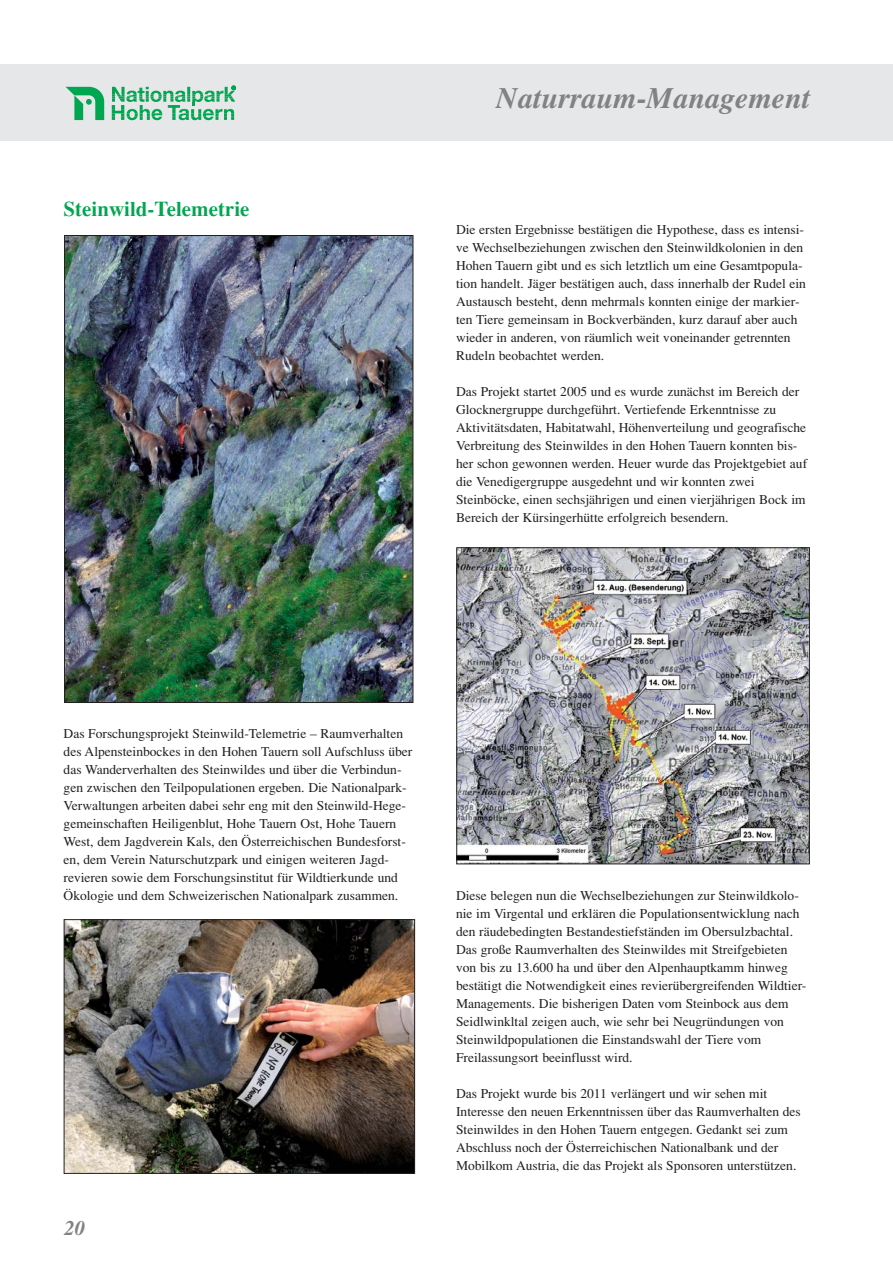
<style>
.page{position:relative;width:893px;height:1263px;background:#fff}
.page>*{position:absolute;margin:0;border:0;box-sizing:border-box;transform-origin:0 0}
.t1{font:italic 700 30px "Times";color:#808284}
.t2{font:700 21px "Times";color:#00a650}
.t3{font:italic 700 21px "Times";color:#808284}
.t4{font:13.5px/18px "Times";color:#231f20}
</style>
<div class="page">
<div style="left:0;top:64px;width:892px;height:76px;background:#e6e7e8"></div>
<svg style="left:66px;top:87px;width:38px;height:33px"></svg>
<svg style="left:112px;top:86px;width:124px;height:34px"></svg>
<img style="left:66px;top:237px;width:345px;height:464px">
<img style="left:66px;top:921px;width:347px;height:251px">
<div style="left:64px;top:919px;width:351px;height:255px;border:1px solid #231f20"></div>
<img style="left:458px;top:550px;width:349px;height:312px">
<div style="left:456px;top:548px;width:353px;height:316px;border:1px solid #231f20"></div>
<h2 class="t2" style="left:64px;top:201px;width:187px">Steinwild-Telemetrie</h2>
<h1 class="t1" style="left:496px;top:87px;width:315px">Naturraum-Management</h1>
<p class="t4" style="left:456px;top:222px;width:351px">Die ersten Ergebnisse bestätigen die Hypothese, dass es intensi&shy;ve Wechselbeziehungen zwischen den Steinwildkolonien in den Hohen Tauern gibt und es sich letztlich um eine Gesamtpopula&shy;tion handelt. Jäger bestätigen auch, dass innerhalb der Rudel ein Austausch besteht, denn mehrmals konnten einige der markier&shy;ten Tiere gemeinsam in Bockverbänden, kurz darauf aber auch wieder in anderen, von räumlich weit voneinander getrennten Rudeln beobachtet werden.</p>
<p class="t4" style="left:456px;top:384px;width:352px">Das Projekt startet 2005 und es wurde zunächst im Bereich der Glocknergruppe durchgeführt. Vertiefende Erkenntnisse zu Aktivitätsdaten, Habitatwahl, Höhenverteilung und geografische Verbreitung des Steinwildes in den Hohen Tauern konnten bis&shy;her schon gewonnen werden. Heuer wurde das Projektgebiet auf die Venedigergruppe ausgedehnt und wir konnten zwei Steinböcke, einen sechsjährigen und einen vierjährigen Bock im Bereich der Kürsingerhütte erfolgreich besendern.</p>
<p class="t4" style="left:64px;top:726px;width:350px">Das Forschungsprojekt Steinwild-Telemetrie – Raumverhalten des Alpensteinbockes in den Hohen Tauern soll Aufschluss über das Wanderverhalten des Steinwildes und über die Verbindun&shy;gen zwischen den Teilpopulationen ergeben. Die Nationalpark-Verwaltungen arbeiten dabei sehr eng mit den Steinwild-Hege&shy;gemeinschaften Heiligenblut, Hohe Tauern Ost, Hohe Tauern West, dem Jagdverein Kals, den Österreichischen Bundesforst&shy;en, dem Verein Naturschutzpark und einigen weiteren Jagd&shy;revieren sowie dem Forschungsinstitut für Wildtierkunde und Ökologie und dem Schweizerischen Nationalpark zusammen.</p>
<h2 class="t3" style="left:64px;top:1220px;width:22px">20</h2>
<p class="t4" style="left:456px;top:888px;width:352px">Diese belegen nun die Wechselbeziehungen zur Steinwildkolo&shy;nie im Virgental und erklären die Populationsentwicklung nach den räudebedingten Bestandestiefständen im Obersulzbachtal.<br>Das große Raumverhalten des Steinwildes mit Streifgebieten von bis zu 13.600 ha und über den Alpenhauptkamm hinweg bestätigt die Notwendigkeit eines revierübergreifenden Wildtier-Managements. Die bisherigen Daten vom Steinbock aus dem Seidlwinkltal zeigen auch, wie sehr bei Neugründungen von Steinwildpopulationen die Einstandswahl der Tiere vom Freilassungsort beeinflusst wird.</p>
<p class="t4" style="left:456px;top:1086px;width:346px">Das Projekt wurde bis 2011 verlängert und wir sehen mit Interesse den neuen Erkenntnissen über das Raumverhalten des Steinwildes in den Hohen Tauern entgegen. Gedankt sei zum Abschluss noch der Österreichischen Nationalbank und der Mobilkom Austria, die das Projekt als Sponsoren unterstützen.</p>
</div>
